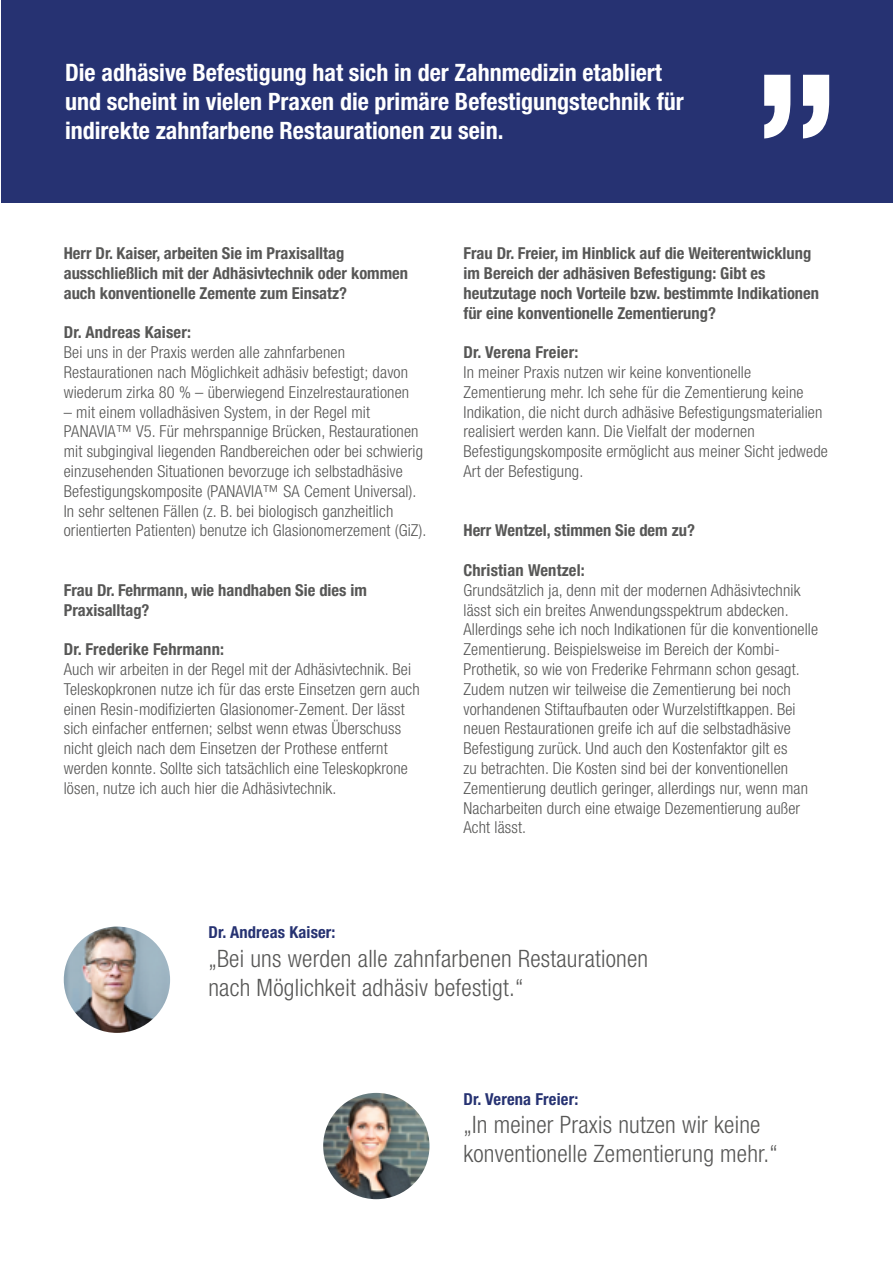
<style>
.page{position:relative;width:893px;height:1263px;background:#fff}
.page>*{position:absolute;margin:0;border:0;box-sizing:border-box;transform-origin:0 0}
.t1{font:700 condensed 24px/28.8px "Helvetica Neue LT Std";color:#fff}
.t2{font:300 condensed 24px/28.8px "Helvetica Neue LT Std";letter-spacing:.01em;color:#575756}
.t3{font:300 condensed 16.5px/19.8px "Helvetica Neue LT Std";letter-spacing:.01em;color:#575756}
.t4{font:700 condensed 16.5px/19.8px "Helvetica Neue LT Std";color:#575756}
.t5{font:700 condensed 16.5px "Helvetica Neue LT Std";letter-spacing:.01em;color:#263272}
</style>
<div class="page">
<div style="left:1px;top:0;width:892px;height:202px;background:#263272"></div>
<svg style="left:764px;top:75px;width:65px;height:64px"></svg>
<img style="left:323px;top:1093px;width:106px;height:106px;border-radius:53px">
<img style="left:64px;top:926px;width:106px;height:107px;border-radius:53px">
<h1 class="t1" style="left:65px;top:58px;width:620px">Die adhäsive Befestigung hat sich in der Zahnmedizin etabliert und scheint in vielen Praxen die primäre Befestigungstechnik für indirekte zahnfarbene Restaurationen zu sein.</h1>
<p class="t4" style="left:64px;top:243px;width:346px">Herr Dr. Kaiser, arbeiten Sie im Praxisalltag ausschließlich mit der Adhäsivtechnik oder kommen auch konventionelle Zemente zum Einsatz?</p>
<p class="t4" style="left:64px;top:322px;width:129px">Dr. Andreas Kaiser:</p>
<p class="t3" style="left:64px;top:342px;width:347px">Bei uns in der Praxis werden alle zahnfarbenen<br>Restaurationen nach Möglichkeit adhäsiv befestigt; davon wiederum zirka 80 % – überwiegend Einzelrestaurationen</p>
<p class="t3" style="left:64px;top:402px;width:364px">– mit einem volladhäsiven System, in der Regel mit PANAVIA™ V5. Für mehrspannige Brücken, Restaurationen mit subgingival liegenden Randbereichen oder bei schwierig einzusehenden Situationen bevorzuge ich selbstadhäsive Befestigungskomposite (PANAVIA™ SA Cement Universal).<br>In sehr seltenen Fällen (z. B. bei biologisch ganzheitlich orientierten Patienten) benutze ich Glasionomerzement (GiZ).</p>
<p class="t4" style="left:64px;top:580px;width:305px">Frau Dr. Fehrmann, wie handhaben Sie dies im<br>Praxisalltag?</p>
<p class="t4" style="left:64px;top:639px;width:162px">Dr. Frederike Fehrmann:</p>
<p class="t3" style="left:64px;top:659px;width:357px">Auch wir arbeiten in der Regel mit der Adhäsivtechnik. Bei Teleskopkronen nutze ich für das erste Einsetzen gern auch einen Resin-modifizierten Glasionomer-Zement. Der lässt sich einfacher entfernen; selbst wenn etwas Überschuss nicht gleich nach dem Einsetzen der Prothese entfernt werden konnte. Sollte sich tatsächlich eine Teleskopkrone lösen, nutze ich auch hier die Adhäsivtechnik.</p>
<p class="t4" style="left:463px;top:243px;width:357px">Frau Dr. Freier, im Hinblick auf die Weiterentwicklung im Bereich der adhäsiven Befestigung: Gibt es heutzutage noch Vorteile bzw. bestimmte Indikationen für eine konventionelle Zementierung?</p>
<p class="t4" style="left:463px;top:342px;width:116px">Dr. Verena Freier:</p>
<p class="t3" style="left:463px;top:362px;width:366px">In meiner Praxis nutzen wir keine konventionelle Zementierung mehr. Ich sehe für die Zementierung keine Indikation, die nicht durch adhäsive Befestigungsmaterialien realisiert werden kann. Die Vielfalt der modernen Befestigungskomposite ermöglicht aus meiner Sicht jedwede Art der Befestigung.</p>
<p class="t4" style="left:463px;top:520px;width:233px">Herr Wentzel, stimmen Sie dem zu?</p>
<p class="t4" style="left:463px;top:560px;width:123px">Christian Wentzel:</p>
<p class="t3" style="left:463px;top:580px;width:356px">Grundsätzlich ja, denn mit der modernen Adhäsivtechnik lässt sich ein breites Anwendungsspektrum abdecken.<br>Allerdings sehe ich noch Indikationen für die konventionelle Zementierung. Beispielsweise im Bereich der Kombi-Prothetik, so wie von Frederike Fehrmann schon gesagt.<br>Zudem nutzen wir teilweise die Zementierung bei noch vorhandenen Stiftaufbauten oder Wurzelstiftkappen. Bei neuen Restaurationen greife ich auf die selbstadhäsive Befestigung zurück. Und auch den Kostenfaktor gilt es<br>zu betrachten. Die Kosten sind bei der konventionellen Zementierung deutlich geringer, allerdings nur, wenn man Nacharbeiten durch eine etwaige Dezementierung außer Acht lässt.</p>
<p class="t5" style="left:208px;top:922px;width:129px">Dr. Andreas Kaiser:</p>
<h1 class="t2" style="left:208px;top:944px;width:441px">„Bei uns werden alle zahnfarbenen Restaurationen nach Möglichkeit adhäsiv befestigt.“</h1>
<p class="t5" style="left:463px;top:1089px;width:116px">Dr. Verena Freier:</p>
<h1 class="t2" style="left:463px;top:1110px;width:316px">„In meiner Praxis nutzen wir keine konventionelle Zementierung mehr.“</h1>
</div>
